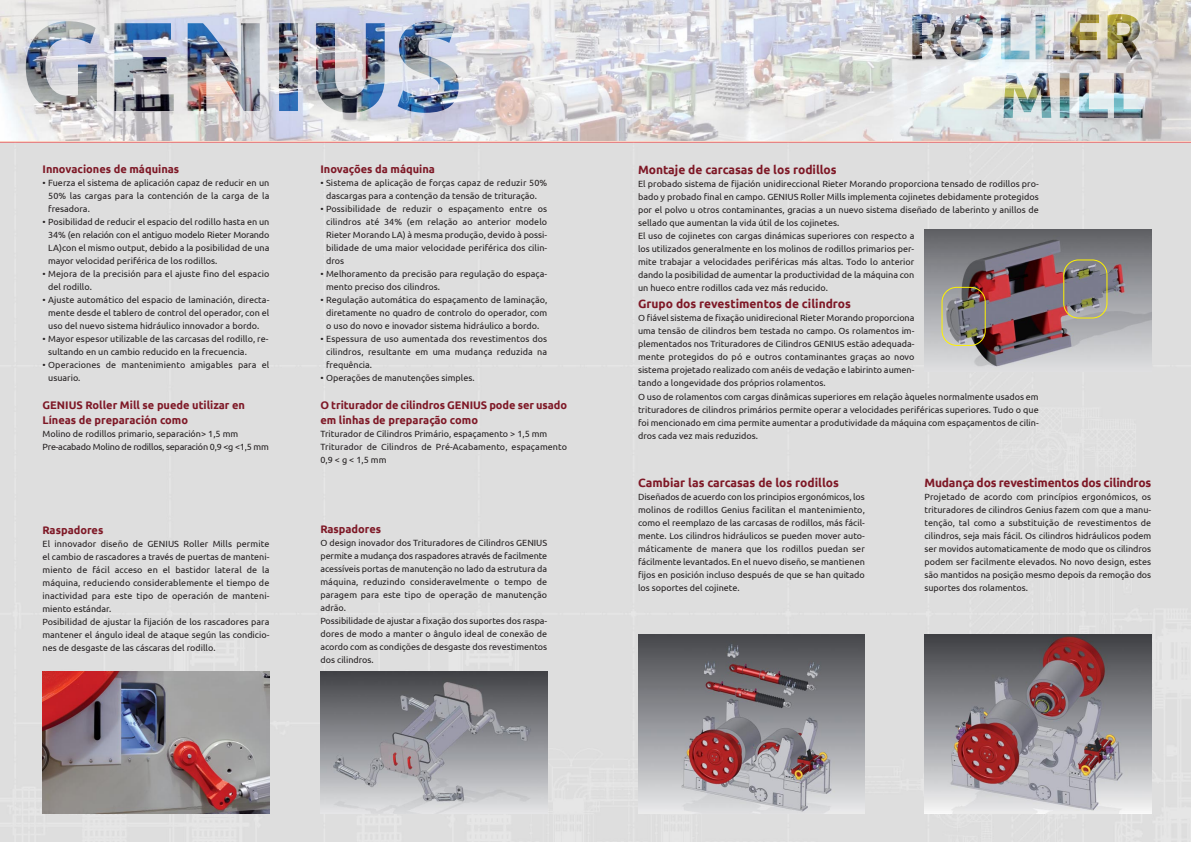
<style>
.page{position:relative;width:1191px;height:842px;background:#fff}
.page>*{position:absolute;margin:0;border:0;box-sizing:border-box;transform-origin:0 0}
.t1{font:700 12px "Ubuntu";color:#7e1826}
.t2{font:700 11px/15px "Ubuntu";color:#7e1826}
.t3{font:9px/13px "Ubuntu";color:#231f20}
.t4{font:9px/13px "Ubuntu";letter-spacing:-.025em;color:#231f20}
</style>
<div class="page">
<div style="left:0;top:142px;width:1191px;height:700px;background:#dedede"></div>
<hr style="left:0;top:141px;width:1191px;height:1px;background:#ed1c24">
<img style="left:924px;top:230px;width:227px;height:141px">
<svg style="left:941px;top:287px;width:44px;height:59px;background:#8a8579"></svg>
<svg style="left:1063px;top:259px;width:44px;height:59px;background:#8b8980"></svg>
<img style="left:924px;top:635px;width:227px;height:178px">
<img style="left:638px;top:635px;width:227px;height:178px">
<img style="left:320px;top:672px;width:227px;height:142px">
<img style="left:43px;top:672px;width:226px;height:142px">
<img style="left:0;top:0;width:1191px;height:141px">
<p class="t2" style="left:43px;top:161px;width:138px">Innovaciones de máquinas</p>
<p class="t3" style="left:48px;top:176px;width:223px;text-align:justify;text-indent:-6px">• Fuerza el sistema de aplicación capaz de reducir en un 50% las cargas para la contención de la carga de la fresadora.</p>
<p class="t3" style="left:48px;top:215px;width:223px;text-align:justify;text-indent:-6px">• Posibilidad de reducir el espacio del rodillo hasta en un 34% (en relación con el antiguo modelo Rieter Morando LA)con el mismo output, debido a la posibilidad de una mayor velocidad periférica de los rodillos.</p>
<p class="t3" style="left:48px;top:267px;width:223px;text-indent:-6px">• Mejora de la precisión para el ajuste fino del espacio del rodillo.</p>
<p class="t3" style="left:48px;top:293px;width:223px;text-align:justify;text-indent:-6px">• Ajuste automático del espacio de laminación, directa&shy;mente desde el tablero de control del operador, con el uso del nuevo sistema hidráulico innovador a bordo.</p>
<p class="t3" style="left:48px;top:332px;width:222px;text-indent:-6px">• Mayor espesor utilizable de las carcasas del rodillo, re&shy;sultando en un cambio reducido en la frecuencia.</p>
<p class="t3" style="left:48px;top:358px;width:223px;text-indent:-6px">• Operaciones de mantenimiento amigables para el usuario.</p>
<p class="t2" style="left:43px;top:397px;width:204px">GENIUS Roller Mill se puede utilizar en<br>Líneas de preparación como</p>
<p class="t4" style="left:43px;top:427px;width:228px">Molino de rodillos primario, separación&gt; 1,5 mm<br>Pre-acabado Molino de rodillos, separación 0,9 &lt;g &lt;1,5 mm</p>
<p class="t2" style="left:43px;top:522px;width:62px">Raspadores</p>
<p class="t3" style="left:43px;top:537px;width:228px">El innovador diseño de GENIUS Roller Mills permite el cambio de rascadores a través de puertas de manteni&shy;miento de fácil acceso en el bastidor lateral de la máquina, reduciendo considerablemente el tiempo de inactividad para este tipo de operación de manteni&shy;miento estándar.<br>Posibilidad de ajustar la fijación de los rascadores para mantener el ángulo ideal de ataque según las condicio&shy;nes de desgaste de las cáscaras del rodillo.</p>
<p class="t2" style="left:320px;top:161px;width:116px">Inovações da máquina</p>
<p class="t3" style="left:320px;top:176px;width:228px;text-align:center">• Sistema de aplicação de forças capaz de reduzir 50% dascargas para a contenção da tensão de trituração.</p>
<p class="t3" style="left:326px;top:202px;width:223px;text-align:justify;text-indent:-6px">• Possibilidade de reduzir o espaçamento entre os cilindros até 34% (em relação ao anterior modelo Rieter Morando LA) à mesma produção, devido à possi&shy;bilidade de uma maior velocidade periférica dos cilin&shy;dros</p>
<p class="t3" style="left:326px;top:267px;width:223px;text-indent:-6px">• Melhoramento da precisão para regulação do espaça&shy;mento preciso dos cilindros.</p>
<p class="t3" style="left:326px;top:293px;width:223px;text-align:justify;text-indent:-6px">• Regulação automática do espaçamento de laminação, diretamente no quadro de controlo do operador, com o uso do novo e inovador sistema hidráulico a bordo.</p>
<p class="t3" style="left:326px;top:332px;width:223px;text-align:justify;text-indent:-6px">• Espessura de uso aumentada dos revestimentos dos cilindros, resultante em uma mudança reduzida na frequência.</p>
<p class="t3" style="left:320px;top:371px;width:156px">• Operações de manutenções simples.</p>
<p class="t2" style="left:320px;top:397px;width:248px">O triturador de cilindros GENIUS pode ser usado em linhas de preparação como</p>
<p class="t3" style="left:320px;top:427px;width:248px">Triturador de Cilindros Primário, espaçamento &gt; 1,5 mm<br>Triturador de Cilindros de Pré-Acabamento, espaçamento<br>0,9 &lt; g &lt; 1,5 mm</p>
<p class="t2" style="left:320px;top:521px;width:62px">Raspadores</p>
<p class="t3" style="left:320px;top:536px;width:228px">O design inovador dos Trituradores de Cilindros GENIUS permite a mudança dos raspadores através de facilmente acessíveis portas de manutenção no lado da estrutura da máquina, reduzindo consideravelmente o tempo de paragem para este tipo de operação de manutenção adrão.<br>Possibilidade de ajustar a fixação dos suportes dos raspa&shy;dores de modo a manter o ângulo ideal de conexão de acordo com as condições de desgaste dos revestimentos dos cilindros.</p>
<h1 class="t1" style="left:638px;top:163px;width:200px">Montaje de carcasas de los rodillos</h1>
<p class="t3" style="left:638px;top:177px;width:402px">El probado sistema de fijación unidireccional Rieter Morando proporciona tensado de rodillos pro&shy;bado y probado final en campo. GENIUS Roller Mills implementa cojinetes debidamente protegidos por el polvo u otros contaminantes, gracias a un nuevo sistema diseñado de laberinto y anillos de sellado que aumentan la vida útil de los cojinetes.<br>El uso de cojinetes con cargas dinámicas superiores con respecto a<br>los utilizados generalmente en los molinos de rodillos primarios per-<br>mite trabajar a velocidades periféricas más altas. Todo lo anterior<br>dando la posibilidad de aumentar la productividad de la máquina con<br>un hueco entre rodillos cada vez más reducido.</p>
<h1 class="t1" style="left:638px;top:297px;width:214px">Grupo dos revestimentos de cilindros</h1>
<p class="t3" style="left:638px;top:312px;width:402px">O fiável sistema de fixação unidirecional Rieter Morando proporciona<br>uma tensão de cilindros bem testada no campo. Os rolamentos im-<br>plementados nos Trituradores de Cilindros GENIUS estão adequada-<br>mente protegidos do pó e outros contaminantes graças ao novo<br>sistema projetado realizado com anéis de vedação e labirinto aumen-<br>tando a longevidade dos próprios rolamentos.<br>O uso de rolamentos com cargas dinâmicas superiores em relação àqueles normalmente usados em trituradores de cilindros primários permite operar a velocidades periféricas superiores. Tudo o que foi mencionado em cima permite aumentar a produtividade da máquina com espaçamentos de cilin&shy;dros cada vez mais reduzidos.</p>
<h1 class="t1" style="left:638px;top:476px;width:202px">Cambiar las carcasas de los rodillos</h1>
<p class="t3" style="left:638px;top:490px;width:228px;text-align:justify">Diseñados de acuerdo con los principios ergonómicos, los molinos de rodillos Genius facilitan el mantenimiento, como el reemplazo de las carcasas de rodillos, más fácil&shy;mente. Los cilindros hidráulicos se pueden mover auto&shy;máticamente de manera que los rodillos puedan ser fácilmente levantados. En el nuevo diseño, se mantienen fijos en posición incluso después de que se han quitado los soportes del cojinete.</p>
<h1 class="t1" style="left:924px;top:476px;width:228px">Mudança dos revestimentos dos cilindros</h1>
<p class="t3" style="left:924px;top:490px;width:228px;text-align:justify">Projetado de acordo com princípios ergonómicos, os trituradores de cilindros Genius fazem com que a manu&shy;tenção, tal como a substituição de revestimentos de cilindros, seja mais fácil. Os cilindros hidráulicos podem ser movidos automaticamente de modo que os cilindros podem ser facilmente elevados. No novo design, estes são mantidos na posição mesmo depois da remoção dos suportes dos rolamentos.</p>
</div>
